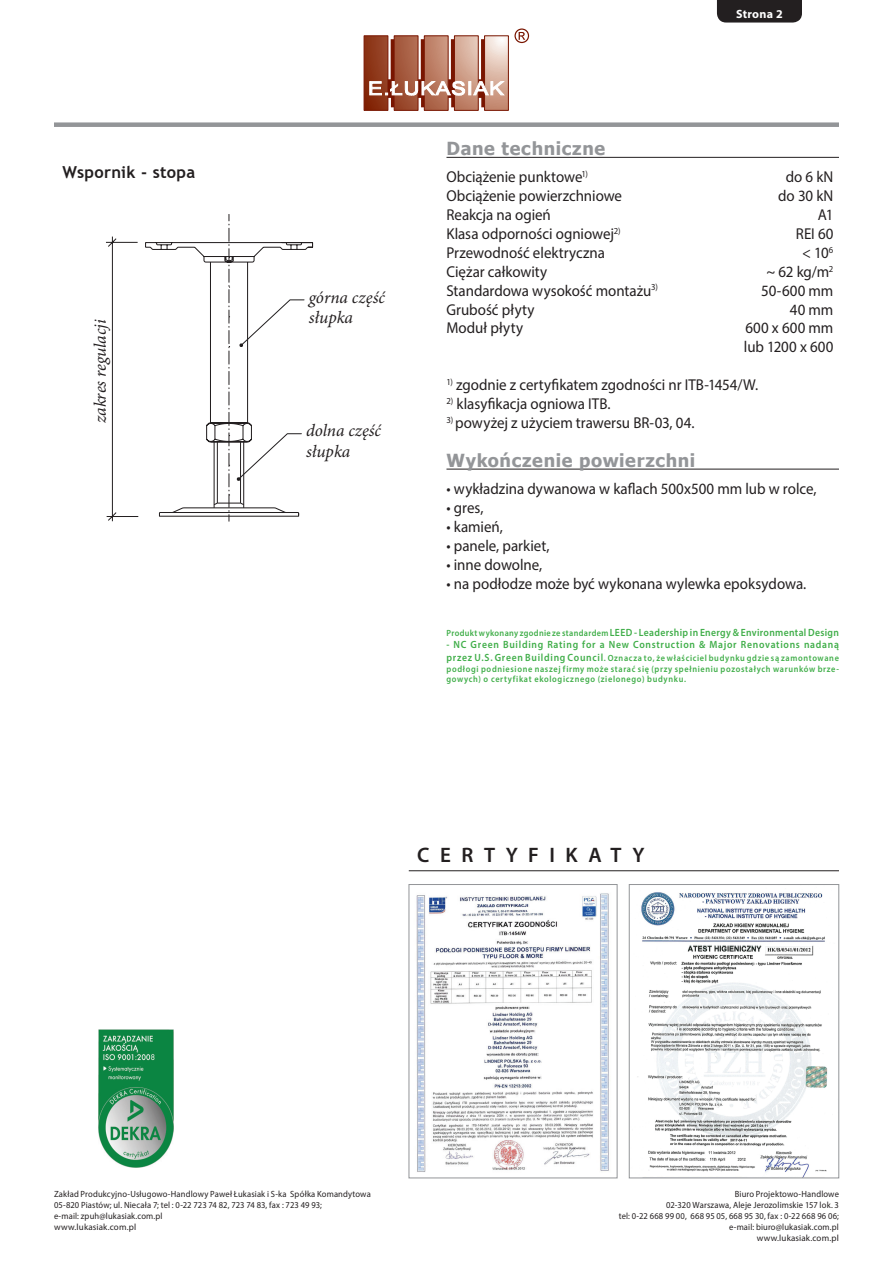
<style>
.page{position:relative;width:893px;height:1263px;background:#fff}
.page>*{position:absolute;margin:0;border:0;box-sizing:border-box;transform-origin:0 0}
.t1{font:600 21px "Myriad Pro";letter-spacing:.5em;color:#231f20}
.t2{font:700 18px "Tahoma";letter-spacing:.035em;color:#939598}
.t3{font:italic 17.25px/20.7px "Minion Pro";letter-spacing:-.005em;color:#231f20}
.t4{font:700 16.5px "Trebuchet MS";letter-spacing:.015em;color:#231f20}
.t5{font:15.75px/18.9px "Myriad Pro";color:#231f20;scale:.95 1}
.t6{font:700 12px "Myriad Pro";letter-spacing:.025em;color:#fff}
.t7{font:600 10.5px "Myriad Pro";letter-spacing:.035em;color:#40ae49;scale:.92 1}
.t8{font:600 10.5px "Myriad Pro";letter-spacing:.07em;color:#40ae49;scale:.92 1}
.t9{font:9px/10.8px "Myriad Pro";letter-spacing:.015em;color:#231f20;scale:.95 1}
.t10{font:600 9px/10.8px "Myriad Pro";letter-spacing:.08em;color:#40ae49;text-align:justify;scale:.92 1}
.s1{font-size:9px}
.s2{font-size:10.5px}
</style>
<div class="page">
<div style="left:717px;top:0;width:85px;height:23px;background:#231f20"></div>
<svg style="left:364px;top:28px;width:165px;height:83px"></svg>
<img style="left:637px;top:892px;width:191px;height:284px">
<div style="left:629px;top:884px;width:210px;height:294px;border:1px solid #939598"></div>
<img style="left:416px;top:893px;width:193px;height:279px">
<div style="left:409px;top:884px;width:208px;height:294px;border:1px solid #939598"></div>
<img style="left:98px;top:1029px;width:75px;height:139px">
<hr style="left:446px;top:157px;width:393px;height:1px;background:#231f20">
<hr style="left:446px;top:469px;width:393px;height:1px;background:#231f20">
<div style="left:54px;top:122px;width:785px;height:5px;background:#939598"></div>
<svg style="left:106px;top:236px;width:33px;height:285px"></svg>
<svg style="left:145px;top:242px;width:169px;height:275px"></svg>
<hr style="left:214px;top:442px;width:1px;height:66px;background:#231f20">
<svg style="left:217px;top:214px;width:88px;height:307px"></svg>
<hr style="left:409px;top:870px;width:430px;height:1px;background:#231f20">
<p class="t4" style="left:63px;top:161px;width:134px">Wspornik - stopa</p>
<p class="t3" style="left:90px;top:423px;width:105px;rotate:-90deg">zakres regulacji</p>
<p class="t3" style="left:309px;top:287px;width:78px">górna część słupka</p>
<p class="t3" style="left:306px;top:420px;width:77px">dolna część słupka</p>
<p class="t6" style="left:736px;top:6px;width:48px">Strona 2</p>
<p class="t2" style="left:446px;top:136px;width:160px">Dane techniczne</p>
<p class="t5" style="left:446px;top:167px;width:150px">Obciążenie punktowe<sup>1)</sup></p>
<p class="t5" style="left:786px;top:167px;width:52px">do 6 kN</p>
<p class="t5" style="left:446px;top:186px;width:186px">Obciążenie powierzchniowe</p>
<p class="t5" style="left:778px;top:186px;width:60px">do 30 kN</p>
<p class="t5" style="left:446px;top:205px;width:111px">Reakcja na ogień</p>
<p class="t5" style="left:818px;top:205px;width:18px">A1</p>
<p class="t5" style="left:446px;top:224px;width:185px">Klasa odporności ogniowej<sup>2)</sup></p>
<p class="t5" style="left:796px;top:224px;width:41px">REI 60</p>
<p class="t5" style="left:446px;top:243px;width:168px">Przewodność elektryczna</p>
<p class="t5" style="left:802px;top:243px;width:34px">&lt; 10<sup>6</sup></p>
<p class="t5" style="left:446px;top:262px;width:108px">Ciężar całkowity</p>
<p class="t5" style="left:766px;top:262px;width:72px">~ 62 kg/m<sup>2</sup></p>
<p class="t5" style="left:446px;top:281px;width:224px">Standardowa wysokość montażu<sup>3)</sup></p>
<p class="t5" style="left:761px;top:281px;width:78px">50-600 mm</p>
<p class="t5" style="left:446px;top:300px;width:94px">Grubość płyty</p>
<p class="t5" style="left:790px;top:300px;width:47px">40 mm</p>
<p class="t5" style="left:446px;top:318px;width:82px">Moduł płyty</p>
<p class="t5" style="left:744px;top:318px;width:96px">600 x 600 mm lub 1200 x 600</p>
<p class="t5" style="left:446px;top:375px;width:330px"><sup>1)</sup> zgodnie z certyfikatem zgodności nr ITB-1454/W.</p>
<p class="t5" style="left:446px;top:394px;width:174px"><sup>2)</sup> klasyfikacja ogniowa ITB.</p>
<p class="t5" style="left:446px;top:413px;width:263px"><sup>3)</sup> powyżej z użyciem trawersu BR-03, 04.</p>
<p class="t2" style="left:446px;top:447px;width:250px">Wykończenie powierzchni</p>
<p class="t5" style="left:446px;top:479px;width:391px">• wykładzina dywanowa w kaflach 500x500 mm lub w rolce,</p>
<p class="t5" style="left:446px;top:498px;width:40px">• gres,</p>
<p class="t5" style="left:446px;top:517px;width:61px">• kamień,</p>
<p class="t5" style="left:446px;top:536px;width:110px">• panele, parkiet,</p>
<p class="t5" style="left:446px;top:555px;width:102px">• inne dowolne,</p>
<p class="t5" style="left:446px;top:573px;width:380px">• na podłodze może być wykonana wylewka epoksydowa.</p>
<p class="t7" style="left:446px;top:625px;width:428px"><span class="s1">Produkt wykonany zgodnie ze standardem</span> LEED - Leadership in Energy &amp; Environmental Design</p>
<p class="t8" style="left:446px;top:638px;width:428px">- NC Green Building Rating for a New Construction &amp; Major Renovations nadaną</p>
<p class="t10" style="left:446px;top:652px;width:428px"><span class="s2">przez U.S. Green Building Council</span>. Oznacza to, że właściciel budynku gdzie są zamontowane podłogi podniesione naszej firmy może starać się (przy spełnieniu pozostałych warunków brze&shy;gowych) o certyfikat ekologicznego (zielonego) budynku.</p>
<h1 class="t1" style="left:417px;top:842px;width:229px">CERTYFIKATY</h1>
<p class="t9" style="left:54px;top:1189px;width:335px">Zakład Produkcyjno-Usługowo-Handlowy Paweł Łukasiak i S-ka Spółka Komandytowa 05-820 Piastów; ul. Niecała 7; tel : 0-22 723 74 82, 723 74 83, fax : 723 49 93;<br>e-mail: zpuh@lukasiak.com.pl<br>www.lukasiak.com.pl</p>
<p class="t9" style="left:619px;top:1189px;width:233px;text-align:right">Biuro Projektowo-Handlowe<br>02-320 Warszawa, Aleje Jerozolimskie 157 lok. 3<br>tel: 0-22 668 99 00, 668 95 05, 668 95 30, fax : 0-22 668 96 06; e-mail: biuro@lukasiak.com.pl<br>www.lukasiak.com.pl</p>
</div>
